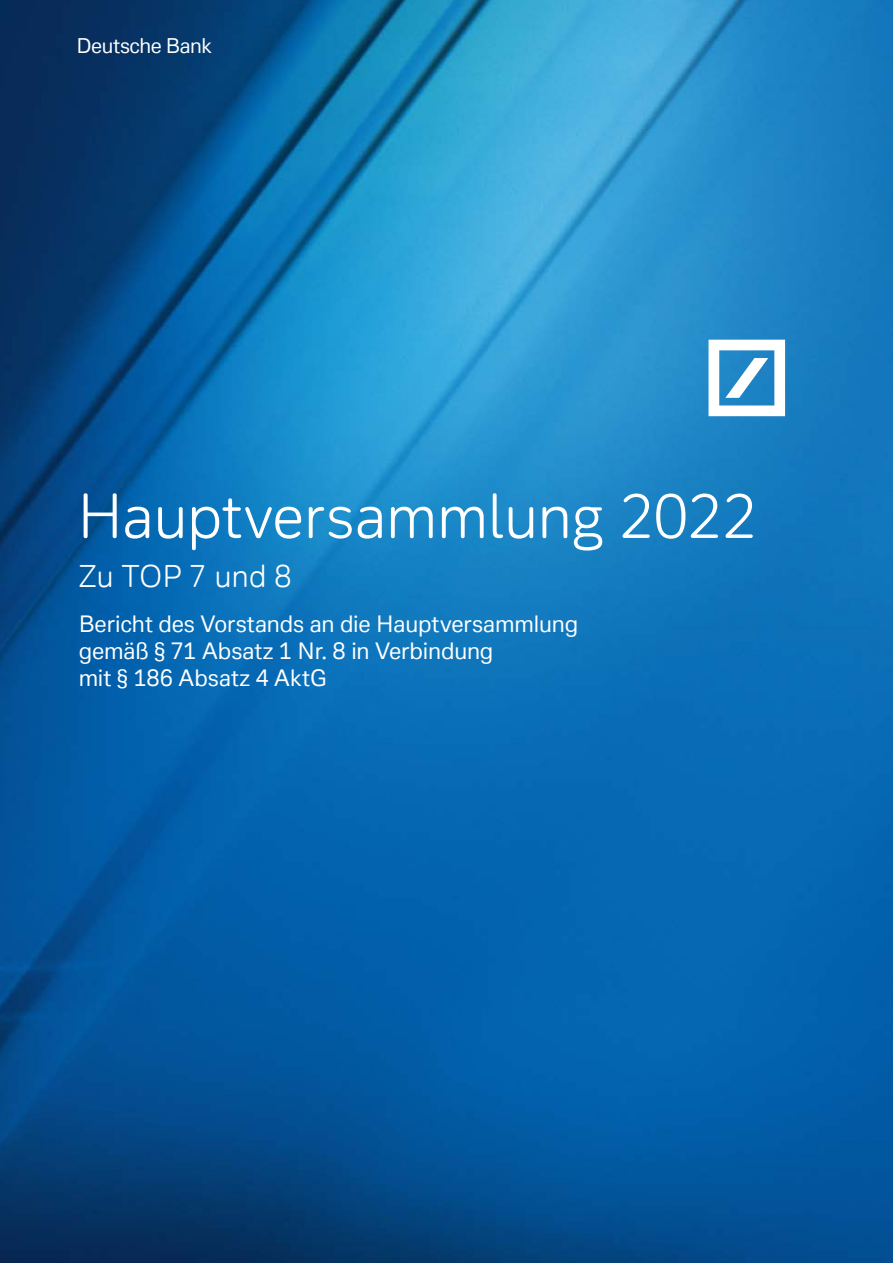
<style>
.page{position:relative;width:893px;height:1263px;background:#fff}
.page>*{position:absolute;margin:0;border:0;box-sizing:border-box;transform-origin:0 0}
.t1{font:60px "Deutsche Bank Display";letter-spacing:-.02em;color:#fff}
.t2{font:30px "Deutsche Bank Display";letter-spacing:-.015em;color:#fff}
.t3{font:22.5px/27px "Deutsche Bank Text";letter-spacing:-.005em;color:#fff}
.t4{font:20.25px "Deutsche Bank Text";letter-spacing:-.025em;color:#fff}
</style>
<div class="page">
<img style="left:0;top:0;width:893px;height:1263px">
<svg style="left:708px;top:340px;width:77px;height:76px"></svg>
<p class="t4" style="left:77px;top:33px;width:137px">Deutsche Bank</p>
<h1 class="t1" style="left:77px;top:479px;width:682px">Hauptversammlung 2022</h1>
<h2 class="t2" style="left:79px;top:557px;width:215px">Zu TOP 7 und 8</h2>
<p class="t3" style="left:79px;top:610px;width:501px">Bericht des Vorstands an die Hauptversammlung gemäß § 71 Absatz 1 Nr. 8 in Verbindung<br>mit § 186 Absatz 4 AktG</p>
</div>
